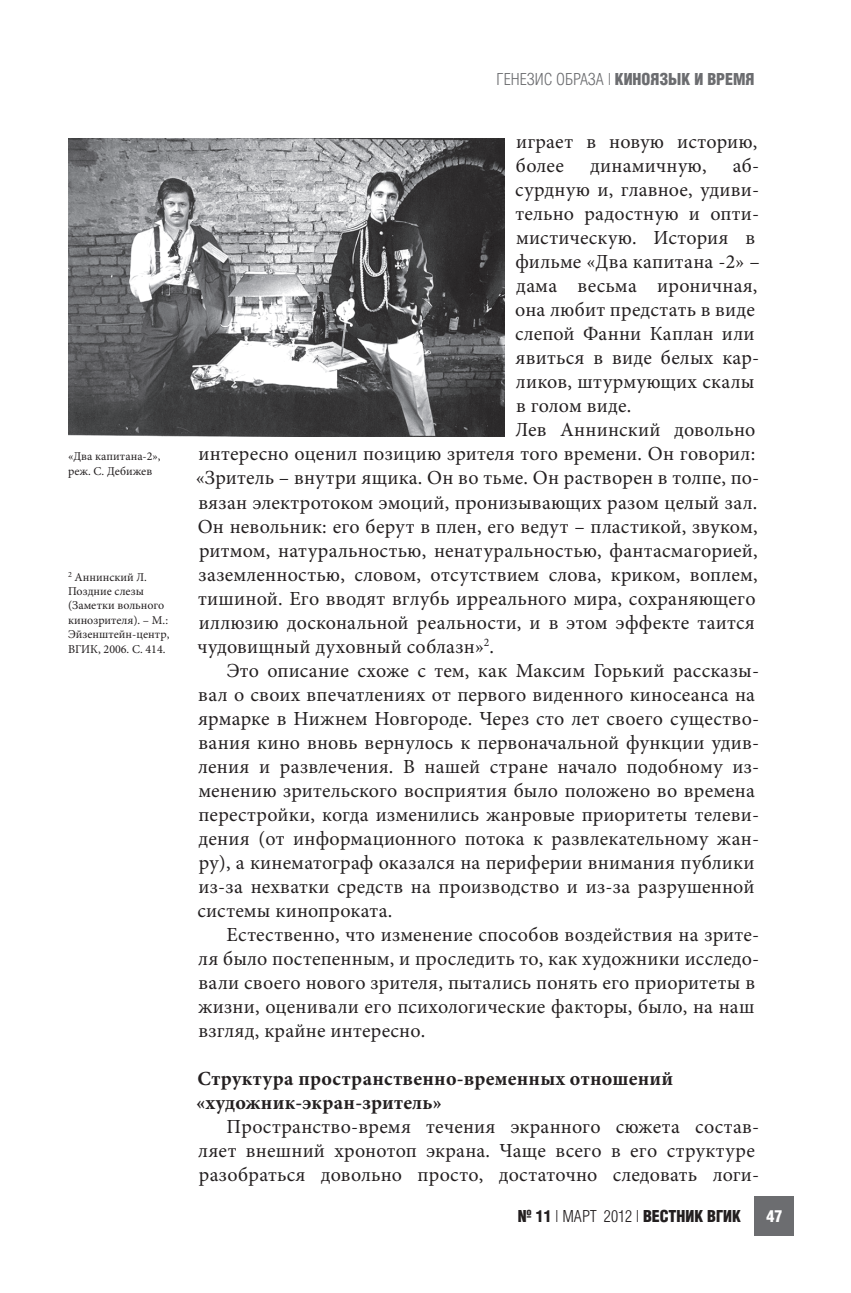
<style>
.page{position:relative;width:851px;height:1293px;background:#fff}
.page>*{position:absolute;margin:0;border:0;box-sizing:border-box;transform-origin:0 0}
.t1{font:20px/24px "Minion Pro";letter-spacing:.01em;color:#231f20}
.t2{font:700 20px/24px "Minion Pro";letter-spacing:.01em;color:#231f20}
.t3{font:16px "AG Letterica Cond L";color:#6c6d70}
.t4{font:700 16px "AG Letterica Cond L";color:#231f20}
.t5{font:700 16px "AG Letterica Cond L";color:#6c6d70}
.t6{font:16px "AG Letterica Cond L";color:#231f20}
.t7{font:700 16px "AG Letterica Cond L";color:#fff}
.t8{font:12px/14.4px "Minion Pro";color:#231f20}
.s1{font-weight:700}
.s2{font-weight:400}
</style>
<div class="page">
<div style="left:754px;top:1196px;width:40px;height:40px;background:#6c6d70"></div>
<img style="left:68px;top:138px;width:436px;height:298px">
<p class="t8" style="left:68px;top:449px;width:94px">«Два капитана-2», реж. С. Дебижев</p>
<p class="t8" style="left:68px;top:569px;width:103px"><sup>2</sup> Аннинский Л.<br>Поздние слезы (Заметки вольного кинозрителя). – М.:<br>Эйзенштейн-центр,<br>ВГИК, 2006. С. 414.</p>
<p class="t3" style="left:496px;top:70px;width:128px">ГЕНЕЗИС ОБРАЗА | <span class="s1">КИНОЯ</span></p>
<p class="t5" style="left:659px;top:69px;width:96px">ЗЫК И ВРЕМЯ</p>
<p class="t1" style="left:515px;top:130px;width:243px">играет в новую историю, более</p>
<p class="t1" style="left:590px;top:154px;width:118px">динамичную,</p>
<p class="t1" style="left:732px;top:154px;width:28px">аб-</p>
<p class="t1" style="left:515px;top:178px;width:246px">сурдную и, главное, удиви-</p>
<p class="t1" style="left:515px;top:202px;width:245px">тельно радостную и опти-</p>
<p class="t1" style="left:516px;top:226px;width:240px">мистическую. История в</p>
<p class="t1" style="left:515px;top:250px;width:246px">фильме «Два капитана -2» –</p>
<p class="t1" style="left:516px;top:274px;width:243px">дама весьма ироничная,</p>
<p class="t1" style="left:515px;top:298px;width:241px">она любит предстать в виде</p>
<p class="t1" style="left:515px;top:322px;width:241px">слепой Фанни Каплан или</p>
<p class="t1" style="left:515px;top:346px;width:245px">явиться в виде белых кар-</p>
<p class="t1" style="left:516px;top:370px;width:240px">ликов, штурмующих скалы</p>
<p class="t1" style="left:516px;top:394px;width:117px">в голом виде.</p>
<p class="t1" style="left:515px;top:418px;width:241px">Лев Аннинский довольно</p>
<p class="t1" style="left:198px;top:442px;width:558px">интересно оценил позицию зрителя того времени. Он говорил:</p>
<p class="t1" style="left:196px;top:466px;width:565px">«Зритель – внутри ящика. Он во тьме. Он растворен в толпе, по-</p>
<p class="t1" style="left:198px;top:490px;width:560px">вязан электротоком эмоций, пронизывающих разом целый зал.</p>
<p class="t1" style="left:198px;top:514px;width:561px">Он невольник: его берут в плен, его ведут – пластикой, звуком,</p>
<p class="t1" style="left:199px;top:538px;width:560px">ритмом, натуральностью, ненатуральностью, фантасмагорией,</p>
<p class="t1" style="left:198px;top:562px;width:560px">заземленностью, словом, отсутствием слова, криком, воплем,</p>
<p class="t1" style="left:198px;top:586px;width:558px">тишиной. Его вводят вглубь ирреального мира, сохраняющего</p>
<p class="t1" style="left:199px;top:610px;width:557px">иллюзию доскональной реальности, и в этом эффекте таится</p>
<p class="t1" style="left:197px;top:634px;width:298px">чудовищный духовный соблазн»<sup>2</sup>.</p>
<p class="t1" style="left:227px;top:658px;width:534px">Это описание схоже с тем, как Максим Горький рассказы-</p>
<p class="t1" style="left:198px;top:682px;width:558px">вал о своих впечатлениях от первого виденного киносеанса на</p>
<p class="t1" style="left:198px;top:706px;width:562px">ярмарке в Нижнем Новгороде. Через сто лет своего существо-</p>
<p class="t1" style="left:198px;top:730px;width:562px">вания кино вновь вернулось к первоначальной функции удив-</p>
<p class="t1" style="left:198px;top:754px;width:562px">ления и развлечения. В нашей стране начало подобному из-</p>
<p class="t1" style="left:198px;top:778px;width:558px">менению зрительского восприятия было положено во времена</p>
<p class="t1" style="left:198px;top:802px;width:562px">перестройки, когда изменились жанровые приоритеты телеви-</p>
<p class="t1" style="left:199px;top:826px;width:562px">дения (от информационного потока к развлекательному жан-</p>
<p class="t1" style="left:199px;top:850px;width:557px">ру), а кинематограф оказался на периферии внимания публики</p>
<p class="t1" style="left:198px;top:874px;width:557px">из-за нехватки средств на производство и из-за разрушенной</p>
<p class="t1" style="left:197px;top:898px;width:196px">системы кинопроката.</p>
<p class="t1" style="left:226px;top:922px;width:534px">Естественно, что изменение способов воздействия на зрите-</p>
<p class="t1" style="left:198px;top:946px;width:562px">ля было постепенным, и проследить то, как художники исследо-</p>
<p class="t1" style="left:198px;top:970px;width:558px">вали своего нового зрителя, пытались понять его приоритеты в</p>
<p class="t1" style="left:198px;top:994px;width:557px">жизни, оценивали его психологические факторы, было, на наш</p>
<p class="t1" style="left:198px;top:1018px;width:228px">взгляд, крайне интересно.</p>
<p class="t2" style="left:196px;top:1066px;width:478px">Структура пространственно-временных отношений «художник-экран-зритель»</p>
<p class="t1" style="left:198px;top:1114px;width:562px;text-indent:28px">Пространство-время течения экранного сюжета состав&shy;ляет внешний хронотоп экрана. Чаще всего в его структуре разобраться довольно просто, достаточно следовать логи-</p>
<p class="t6" style="left:517px;top:1207px;width:54px"><span class="s1">№ 11</span>|март</p>
<p class="t4" style="left:604px;top:1206px;width:75px"><span class="s2">2012 |</span> ВЕСТНИК</p>
<p class="t4" style="left:707px;top:1206px;width:26px">ВГИК</p>
<p class="t7" style="left:766px;top:1206px;width:17px">47</p>
</div>
